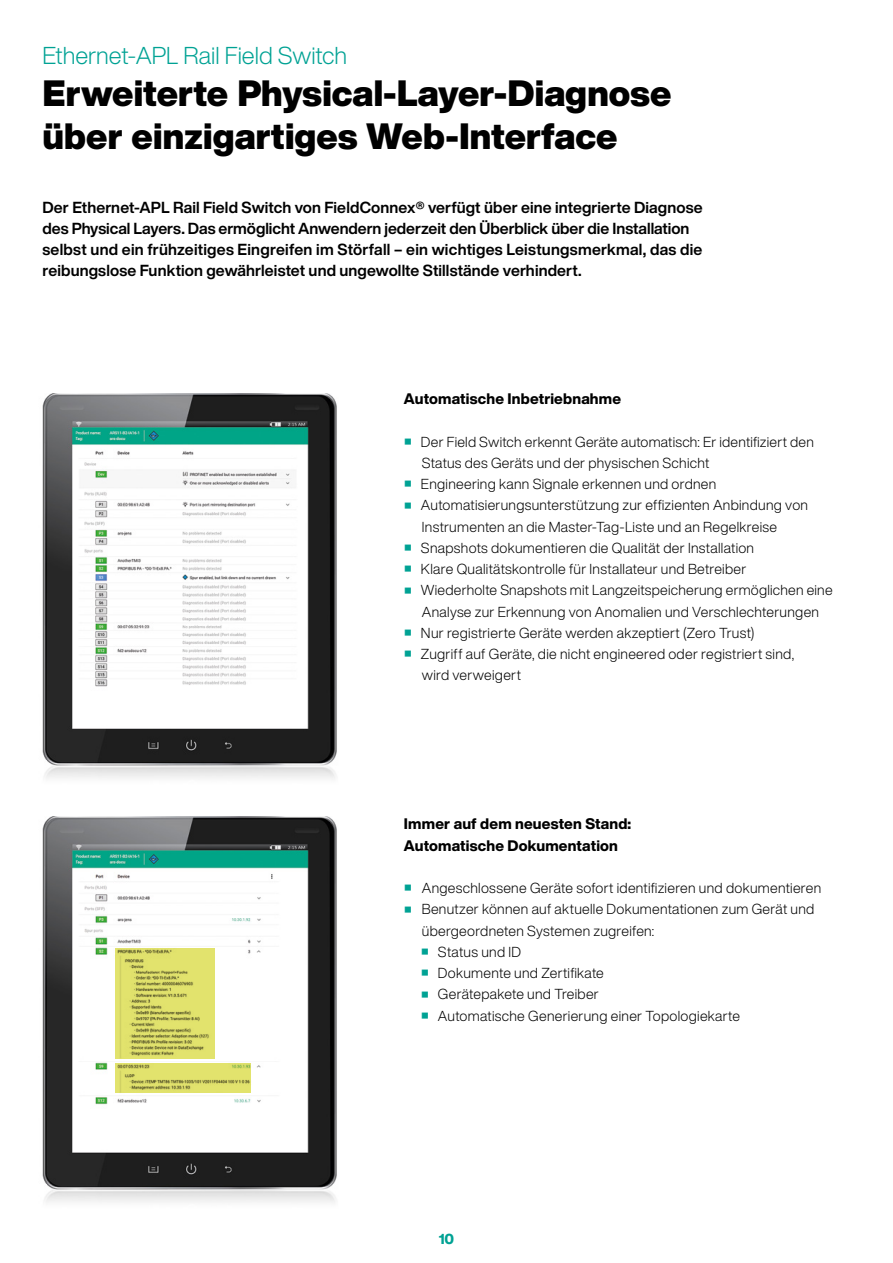
<style>
.page{position:relative;width:893px;height:1263px;background:#fff}
.page>*{position:absolute;margin:0;border:0;box-sizing:border-box;transform-origin:0 0}
.t1{font:900 36px/42.5px "Helvetica Now Display";color:#000}
.t2{font:300 24px "Helvetica Now Display";color:#00a294}
.t3{font:700 15.75px/21.3px "Helvetica Now Display";letter-spacing:.005em;color:#000}
.t4{font:800 15px/21.3px "Helvetica Now Display";letter-spacing:.01em;color:#000}
.t5{font:300 14.25px/21.3px "Helvetica Now Display";letter-spacing:.02em;color:#000}
.t6{font:800 14.25px "Helvetica Now Display";color:#00a294}
</style>
<div class="page">
<img style="left:42px;top:393px;width:295px;height:386px">
<img style="left:42px;top:816px;width:295px;height:387px">
<svg style="left:115px;top:948px;width:100px;height:111px;background:#d1d164"></svg>
<svg style="left:115px;top:1063px;width:136px;height:30px;background:#d4d566"></svg>
<h2 class="t2" style="left:43px;top:39px;width:306px">Ethernet-APL Rail Field Switch</h2>
<h1 class="t1" style="left:43px;top:72px;width:630px">Erweiterte Physical-Layer-Diagnose über einzigartiges Web-Interface</h1>
<p class="t3" style="left:43px;top:196px;width:662px">Der Ethernet-APL Rail Field Switch von FieldConnex® verfügt über eine integrierte Diagnose des Physical Layers. Das ermöglicht Anwendern jederzeit den Überblick über die Installation selbst und ein frühzeitiges Eingreifen im Störfall – ein wichtiges Leistungsmerkmal, das die reibungslose Funktion gewährleistet und ungewollte Stillstände verhindert.</p>
<p class="t4" style="left:404px;top:388px;width:219px">Automatische Inbetriebnahme</p>
<p class="t5" style="left:422px;top:431px;width:394px;text-indent:-17px"><sup>■</sup> Der Field Switch erkennt Geräte automatisch: Er identifiziert den<br>Status des Geräts und der physischen Schicht</p>
<p class="t5" style="left:405px;top:473px;width:313px"><sup>■</sup> Engineering kann Signale erkennen und ordnen</p>
<p class="t5" style="left:422px;top:494px;width:388px;text-indent:-17px"><sup>■</sup> Automatisierungsunterstützung zur effizienten Anbindung von<br>Instrumenten an die Master-Tag-Liste und an Regelkreise</p>
<p class="t5" style="left:405px;top:537px;width:351px"><sup>■</sup> Snapshots dokumentieren die Qualität der Installation</p>
<p class="t5" style="left:405px;top:558px;width:343px"><sup>■</sup> Klare Qualitätskontrolle für Installateur und Betreiber</p>
<p class="t5" style="left:405px;top:579px;width:429px;text-align:center"><sup>■</sup> Wiederholte Snapshots mit Langzeitspeicherung ermöglichen eine<br>Analyse zur Erkennung von Anomalien und Verschlechterungen</p>
<p class="t5" style="left:405px;top:622px;width:351px"><sup>■</sup> Nur registrierte Geräte werden akzeptiert (Zero Trust)</p>
<p class="t5" style="left:422px;top:643px;width:374px;text-indent:-17px"><sup>■</sup> Zugriff auf Geräte, die nicht engineered oder registriert sind, wird verweigert</p>
<p class="t4" style="left:404px;top:813px;width:229px">Immer auf dem neuesten Stand:<br>Automatische Dokumentation</p>
<p class="t5" style="left:405px;top:877px;width:418px"><sup>■</sup> Angeschlossene Geräte sofort identifizieren und dokumentieren</p>
<p class="t5" style="left:422px;top:898px;width:394px;text-indent:-17px"><sup>■</sup> Benutzer können auf aktuelle Dokumentationen zum Gerät und übergeordneten Systemen zugreifen:</p>
<p class="t5" style="left:422px;top:941px;width:101px"><sup>■</sup> Status und ID</p>
<p class="t5" style="left:422px;top:962px;width:184px"><sup>■</sup> Dokumente und Zertifikate</p>
<p class="t5" style="left:422px;top:983px;width:179px"><sup>■</sup> Gerätepakete und Treiber</p>
<p class="t5" style="left:422px;top:1005px;width:320px"><sup>■</sup> Automatische Generierung einer Topologiekarte</p>
<p class="t6" style="left:439px;top:1229px;width:17px">10</p>
</div>
